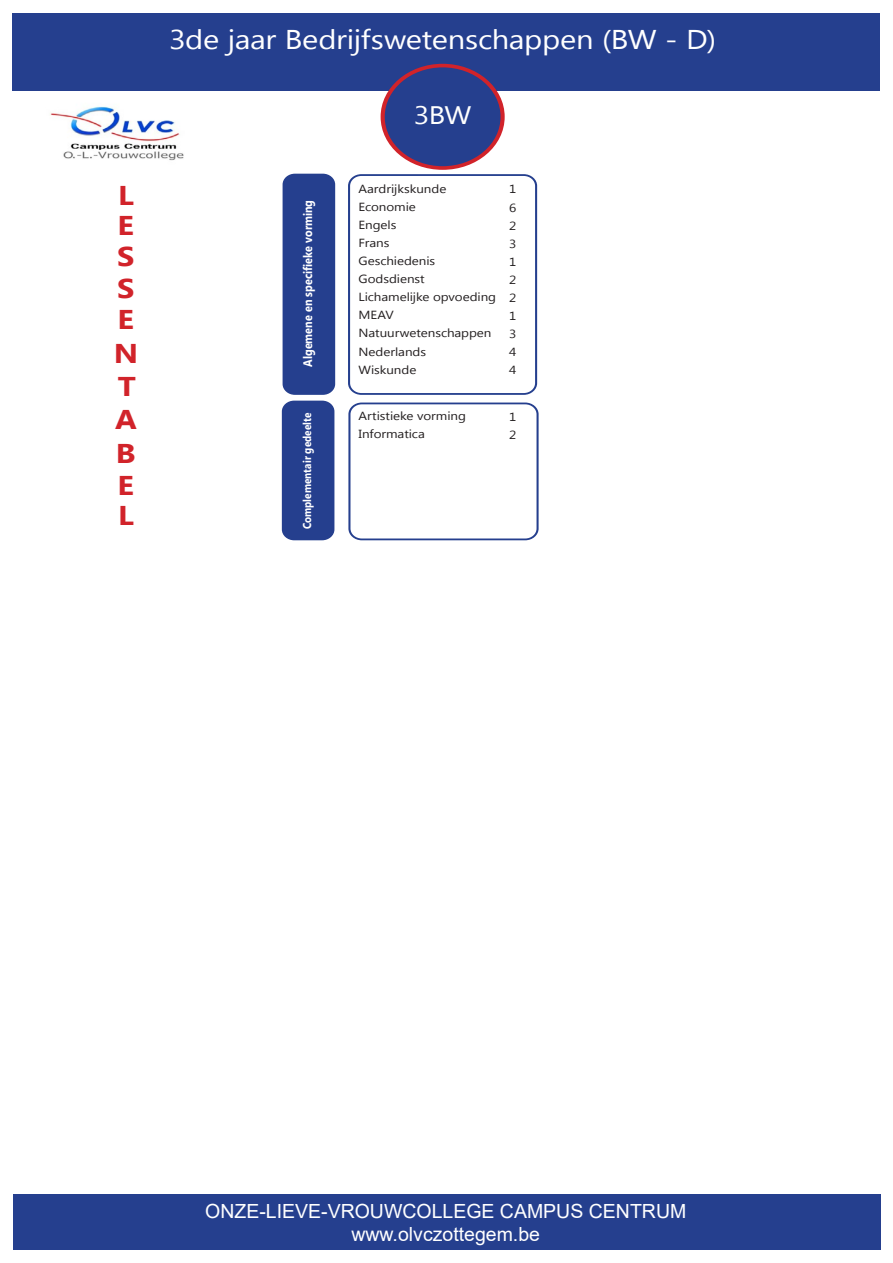
<style>
.page{position:relative;width:893px;height:1263px;background:#fff}
.page>*{position:absolute;margin:0;border:0;box-sizing:border-box;transform-origin:0 0}
.t1{font:27.15px "Microsoft New Tai Lue";letter-spacing:-.01em;color:#fff;scale:1.14 1}
.t2{font:700 27.15px/32.5px "Microsoft New Tai Lue";color:#d1232a;text-align:justify;scale:1.14 1}
.t3{font:25.35px "Microsoft New Tai Lue";color:#fff;scale:1.14 1}
.t4{font:19.5px/23.4px "Arial";color:#fff;text-align:center}
.t5{font:700 12.3px "Microsoft New Tai Lue";color:#fff;scale:.88 1}
.t6{font:11.7px/18.1px "Microsoft New Tai Lue";letter-spacing:-.005em;color:#231f20;scale:1.14 1}
.t7{font:700 11.4px "Microsoft New Tai Lue";letter-spacing:.005em;color:#fff;scale:.88 1}
</style>
<div class="page">
<div style="left:13px;top:1194px;width:867px;height:55px;background:#253f8e"></div>
<div style="left:13px;top:13px;width:867px;height:77px;background:#253f8e"></div>
<div style="left:383px;top:66px;width:120px;height:102px;background:#253f8e;border-radius:50%"></div>
<div style="left:381px;top:64px;width:124px;height:106px;border:4px solid #d1232a;border-radius:50%"></div>
<img style="left:50px;top:106px;width:134px;height:55px">
<div style="left:283px;top:174px;width:52px;height:221px;background:#253f8e"></div>
<div style="left:282px;top:401px;width:52px;height:139px;background:#253f8e"></div>
<svg style="left:348px;top:174px;width:190px;height:221px"></svg>
<svg style="left:348px;top:402px;width:191px;height:139px"></svg>
<p class="t2" style="left:117px;top:182px;width:17px;line-height:30.9px">L E S S E</p>
<p class="t2" style="left:114px;top:339px;width:23px;text-align:left">N<br>T<br>A<br>B<br>E<br>L</p>
<p class="t1" style="left:169px;top:24px;width:481px">3de jaar Bedrijfswetenschappen (BW - D)</p>
<p class="t5" style="left:301px;top:367px;width:191px;rotate:-90deg">Algemene en specifieke vorming</p>
<p class="t7" style="left:301px;top:529px;width:134px;rotate:-90deg">Complementair gedeelte</p>
<p class="t3" style="left:414px;top:100px;width:52px">3BW</p>
<p class="t6" style="left:359px;top:181px;width:122px">Aardrijkskunde<br>Economie<br>Engels<br>Frans<br>Geschiedenis<br>Godsdienst<br>Lichamelijke opvoeding<br>MEAV<br>Natuurwetenschappen<br>Nederlands<br>Wiskunde</p>
<p class="t6" style="left:509px;top:181px;width:8px;text-align:justify">1<br>6<br>2<br>3<br>1<br>2<br>2<br>1<br>3<br>4<br>4</p>
<p class="t6" style="left:359px;top:408px;width:96px">Artistieke vorming<br>Informatica</p>
<p class="t6" style="left:509px;top:409px;width:8px">1<br>2</p>
<p class="t4" style="left:205px;top:1199px;width:483px">ONZE-LIEVE-VROUWCOLLEGE CAMPUS CENTRUM www.olvczottegem.be</p>
</div>
